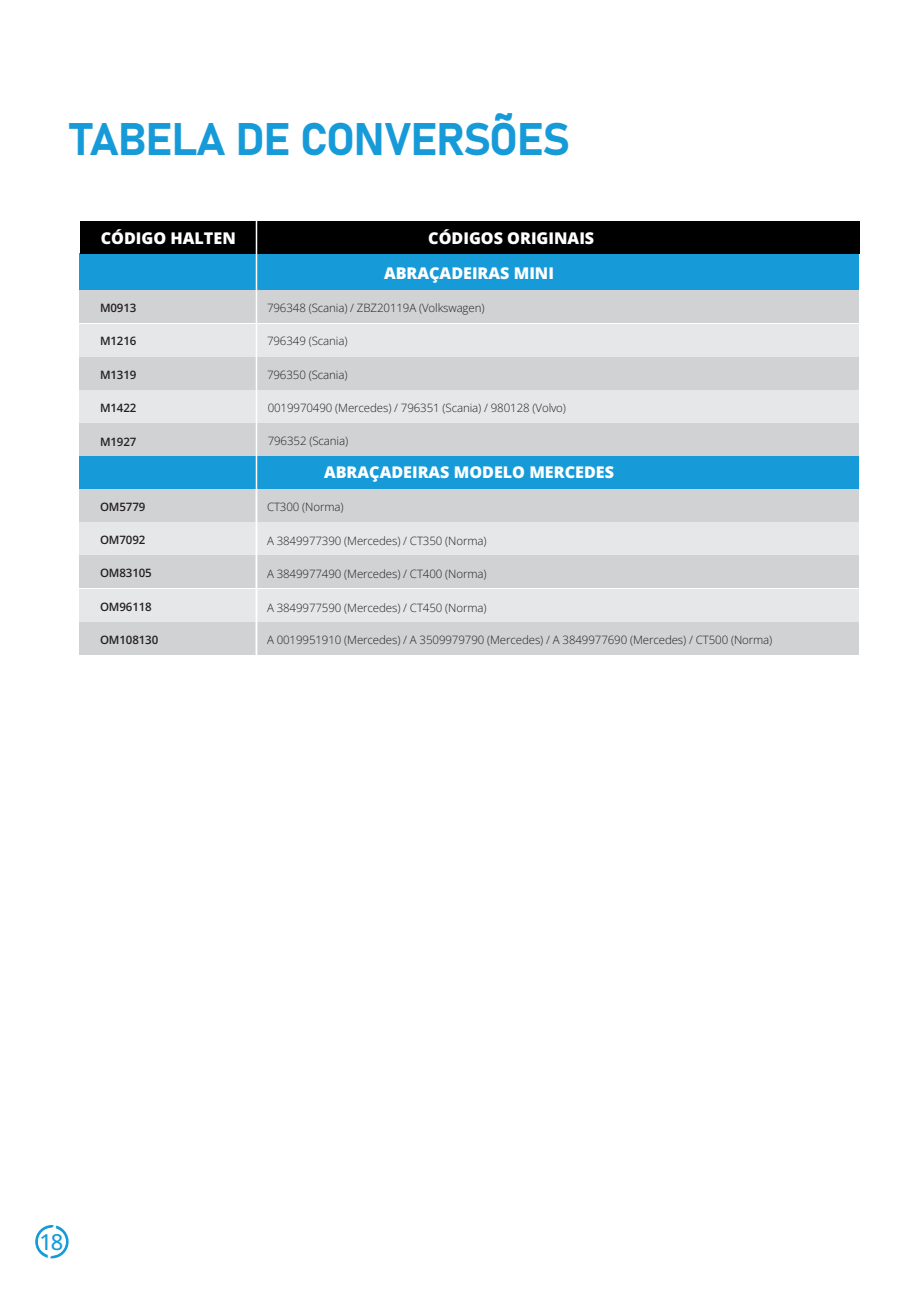
<style>
.page{position:relative;width:919px;height:1289px;background:#fff}
.page>*{position:absolute;margin:0;border:0;box-sizing:border-box;transform-origin:0 0}
.t1{font:45px "Bahnschrift";letter-spacing:-.025em;color:#179bd8}
.t2{font:500 21.9px "Open Sans";color:#179bd8}
.t3{font:800 16.05px "Open Sans";color:#fff}
.t4{font:300 11.55px "Open Sans";letter-spacing:-.01em;color:#231f20}
.t5{font:600 11.55px "Open Sans";letter-spacing:-.01em;color:#231f20}
</style>
<div class="page">
<div style="left:79px;top:254px;width:779px;height:36px;background:#179bd8"></div>
<div style="left:79px;top:290px;width:779px;height:33px;background:#d1d2d4"></div>
<div style="left:79px;top:357px;width:779px;height:32px;background:#d1d2d4"></div>
<div style="left:79px;top:323px;width:779px;height:33px;background:#e6e7e9"></div>
<div style="left:79px;top:423px;width:779px;height:33px;background:#d1d2d4"></div>
<div style="left:79px;top:390px;width:779px;height:33px;background:#e6e7e9"></div>
<div style="left:79px;top:456px;width:779px;height:33px;background:#179bd8"></div>
<div style="left:79px;top:489px;width:779px;height:33px;background:#d1d2d4"></div>
<div style="left:79px;top:522px;width:779px;height:33px;background:#e6e7e9"></div>
<div style="left:79px;top:555px;width:779px;height:33px;background:#d1d2d4"></div>
<div style="left:79px;top:622px;width:779px;height:33px;background:#d1d2d4"></div>
<div style="left:79px;top:588px;width:779px;height:33px;background:#e6e7e9"></div>
<div style="left:80px;top:221px;width:779px;height:33px;background:#000001"></div>
<hr style="left:256px;top:221px;width:1px;height:566px;background:#fff">
<svg style="left:35px;top:1225px;width:34px;height:33px"></svg>
<div style="left:38px;top:1227px;width:28px;height:28px;background:#fff;border-radius:50%"></div>
<h1 class="t1" style="left:70px;top:105px;width:501px">TABELA DE CONVERSÕES</h1>
<h3 class="t3" style="left:101px;top:227px;width:136px">CÓDIGO HALTEN</h3>
<h3 class="t3" style="left:428px;top:227px;width:167px">CÓDIGOS ORIGINAIS</h3>
<p class="t5" style="left:100px;top:300px;width:38px">M0913</p>
<p class="t5" style="left:100px;top:333px;width:38px">M1216</p>
<p class="t5" style="left:100px;top:366px;width:38px">M1319</p>
<p class="t5" style="left:100px;top:400px;width:38px">M1422</p>
<p class="t5" style="left:100px;top:433px;width:38px">M1927</p>
<p class="t5" style="left:100px;top:498px;width:47px">OM5779</p>
<p class="t5" style="left:100px;top:532px;width:47px">OM7092</p>
<p class="t5" style="left:100px;top:565px;width:53px">OM83105</p>
<p class="t5" style="left:100px;top:598px;width:53px">OM96118</p>
<p class="t5" style="left:100px;top:632px;width:60px">OM108130</p>
<h3 class="t3" style="left:384px;top:262px;width:171px">ABRAÇADEIRAS MINI</h3>
<p class="t4" style="left:267px;top:300px;width:219px">796348 (Scania) / ZBZ20119A (Volkswagen)</p>
<p class="t4" style="left:267px;top:333px;width:82px">796349 (Scania)</p>
<p class="t4" style="left:267px;top:366px;width:82px">796350 (Scania)</p>
<p class="t4" style="left:268px;top:400px;width:300px">0019970490 (Mercedes) / 796351 (Scania) / 980128 (Volvo)</p>
<p class="t4" style="left:268px;top:433px;width:82px">796352 (Scania)</p>
<h3 class="t3" style="left:324px;top:461px;width:291px">ABRAÇADEIRAS MODELO MERCEDES</h3>
<p class="t4" style="left:267px;top:498px;width:78px">CT300 (Norma)</p>
<p class="t4" style="left:267px;top:533px;width:221px">A 3849977390 (Mercedes) / CT350 (Norma)</p>
<p class="t4" style="left:267px;top:566px;width:221px">A 3849977490 (Mercedes) / CT400 (Norma)</p>
<p class="t4" style="left:267px;top:599px;width:221px">A 3849977590 (Mercedes) / CT450 (Norma)</p>
<p class="t4" style="left:267px;top:632px;width:507px">A 0019951910 (Mercedes) / A 3509979790 (Mercedes) / A 3849977690 (Mercedes) / CT500 (Norma)</p>
<h2 class="t2" style="left:39px;top:1226px;width:25px">18</h2>
</div>
